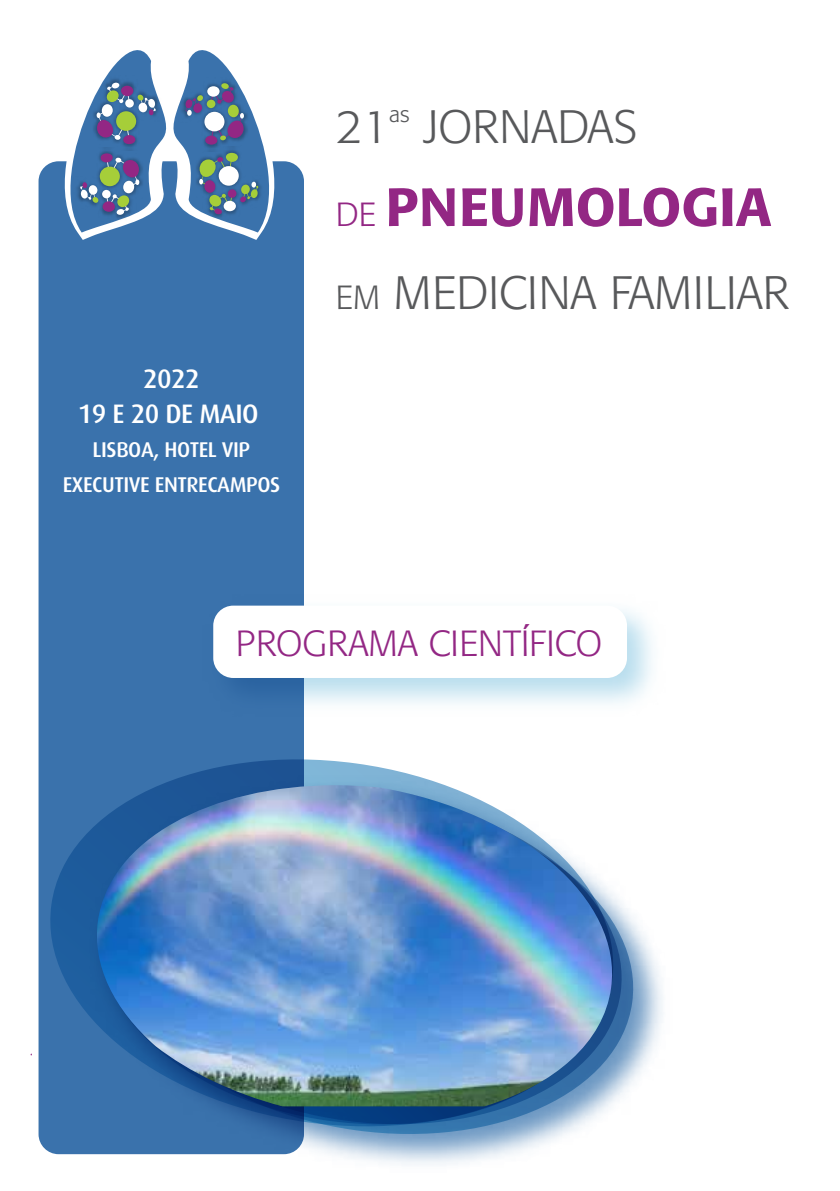
<style>
.page{position:relative;width:840px;height:1191px;background:#fff}
.page>*{position:absolute;margin:0;border:0;box-sizing:border-box;transform-origin:0 0}
.t1{font:500 53.2px "Formata";color:#932784}
.t2{font:300 46.4px "Formata";color:#58595b}
.t3{font:300 36px "Formata";color:#932784}
.t4{font:500 26.8px/34.8px "Dax";letter-spacing:-.02em;color:#fff;text-align:center}
.t5{font:300 23px "Formata";color:#58595b}
.t6{font:500 21.4px/34.8px "Dax";letter-spacing:-.02em;color:#fff;text-align:center}
.s1{font-weight:300;font-size:33.2px}
.s2{font-size:33.2px}
</style>
<div class="page">
<div style="left:39px;top:161px;width:265px;height:993px;background:#3a72ac;border-radius:20px"></div>
<svg style="left:77px;top:232px;width:185px;height:8px"></svg>
<svg style="left:40px;top:50px;width:259px;height:182px"></svg>
<img style="left:56px;top:759px;width:607px;height:406px">
<svg style="left:123px;top:801px;width:509px;height:333px"></svg>
<svg style="left:100px;top:1106px;width:500px;height:18px"></svg>
<img style="left:92px;top:785px;width:530px;height:321px">
<img style="left:213px;top:610px;width:439px;height:94px">
<div style="left:213px;top:605px;width:413px;height:73px;background:#fff;border-radius:20px"></div>
<h2 class="t2" style="left:335px;top:100px;width:55px">21</h2>
<p class="t5" style="left:389px;top:100px;width:22px">as</p>
<h2 class="t2" style="left:423px;top:100px;width:216px">JORNADAS</h2>
<h1 class="t1" style="left:335px;top:174px;width:437px"><span class="s1">DE</span> PNEUMOLOGIA</h1>
<p class="t4" style="left:78px;top:361px;width:182px">2022<br>19 E 20 DE MAIO</p>
<p class="t6" style="left:63px;top:432px;width:219px">LISBOA, HOTEL VIP<br>EXECUTIVE ENTRECAMPOS</p>
<h2 class="t2" style="left:335px;top:265px;width:454px"><span class="s2">EM</span> MEDICINA FAMILIAR</h2>
<h3 class="t3" style="left:235px;top:622px;width:368px">PROGRAMA CIENTÍFICO</h3>
</div>
